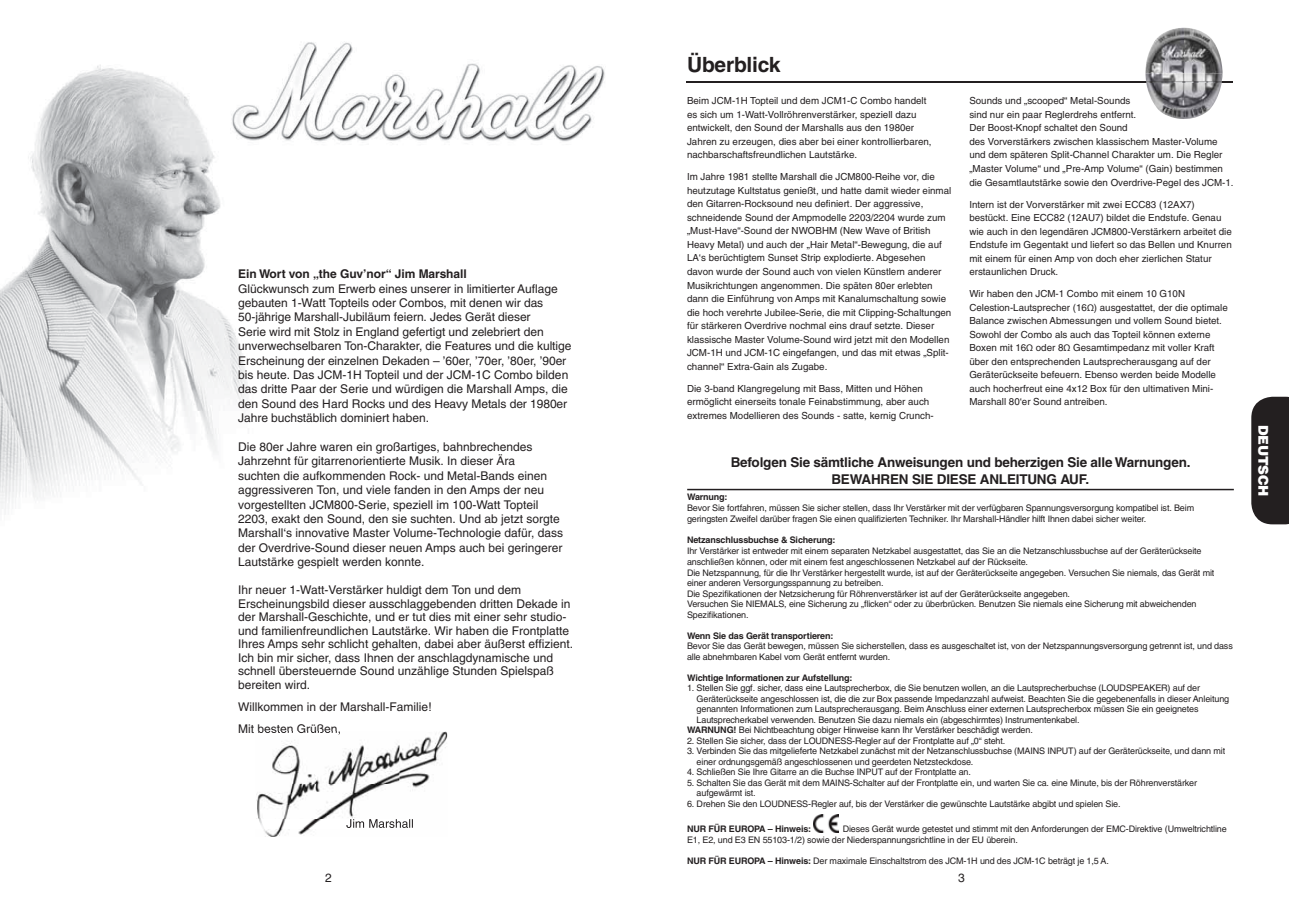
<style>
.page{position:relative;width:1289px;height:919px;background:#fff}
.page>*{position:absolute;margin:0;border:0;box-sizing:border-box;transform-origin:0 0}
.t1{font:700 21px "Helvetica";letter-spacing:-.01em;color:#231f20}
.t2{font:700 13.5px/16.2px "Helvetica";letter-spacing:-.015em;color:#231f20;text-align:center}
.t3{font:900 13.5px "Helvetica";letter-spacing:-.01em;color:#fff}
.t4{font:12px/14.4px "Helvetica";color:#231f20}
.t5{font:700 12px "Helvetica";letter-spacing:-.005em;color:#231f20}
.t6{font:9.75px/13.5px "Helvetica";color:#231f20}
.t7{font:9px/10.5px "Helvetica";letter-spacing:-.015em;color:#231f20}
.t8{font:700 9px "Helvetica";letter-spacing:-.015em;color:#231f20}
.s1{font-family:"Myriad Pro"}
.s2{font-weight:700}
</style>
<div class="page">
<hr style="left:686px;top:81px;width:547px;height:2px;background:#231f20">
<img style="left:813px;top:814px;width:25px;height:18px">
<svg style="left:1251px;top:396px;width:37px;height:128px;background:#2e2a2b"></svg>
<hr style="left:687px;top:489px;width:546px;height:1px;background:#231f20">
<img style="left:1145px;top:28px;width:77px;height:91px">
<img style="left:1145px;top:81px;width:76px;height:2px">
<img style="left:0;top:42px;width:605px;height:795px">
<img style="left:256px;top:731px;width:191px;height:105px">
<img style="left:256px;top:731px;width:84px;height:3px">
<img style="left:256px;top:731px;width:74px;height:2px">
<img style="left:256px;top:819px;width:90px;height:8px">
<img style="left:346px;top:819px;width:67px;height:8px">
<h3 class="t5" style="left:238px;top:269px;width:230px">Ein Wort von „the Guv’nor“ Jim Marshall</h3>
<p class="t4" style="left:238px;top:282px;width:335px">Glückwunsch zum Erwerb eines unserer in limitierter Auflage gebauten 1-Watt Topteils oder Combos, mit denen wir das 50-jährige Marshall-Jubiläum feiern. Jedes Gerät dieser<br>Serie wird mit Stolz in England gefertigt und zelebriert den unverwechselbaren Ton-Charakter, die Features und die kultige Erscheinung der einzelnen Dekaden – ’60er, ’70er, ’80er, ’90er bis heute. Das JCM-1H Topteil und der JCM-1C Combo bilden das dritte Paar der Serie und würdigen die Marshall Amps, die den Sound des Hard Rocks und des Heavy Metals der 1980er Jahre buchstäblich dominiert haben.</p>
<p class="t4" style="left:238px;top:440px;width:326px">Die 80er Jahre waren ein großartiges, bahnbrechendes Jahrzehnt für gitarrenorientierte Musik. In dieser Ära<br>suchten die aufkommenden Rock- und Metal-Bands einen aggressiveren Ton, und viele fanden in den Amps der neu vorgestellten JCM800-Serie, speziell im 100-Watt Topteil 2203, exakt den Sound, den sie suchten. Und ab jetzt sorgte Marshall‘s innovative Master Volume-Technologie dafür, dass der Overdrive-Sound dieser neuen Amps auch bei geringerer Lautstärke gespielt werden konnte.</p>
<p class="t4" style="left:238px;top:584px;width:336px;line-height:13.5px">Ihr neuer 1-Watt-Verstärker huldigt dem Ton und dem Erscheinungsbild dieser ausschlaggebenden dritten Dekade in der Marshall-Geschichte, und er tut dies mit einer sehr studio&shy;und familienfreundlichen Lautstärke. Wir haben die Frontplatte Ihres Amps sehr schlicht gehalten, dabei aber äußerst effizient.<br>Ich bin mir sicher, dass Ihnen der anschlagdynamische und schnell übersteuernde Sound unzählige Stunden Spielspaß bereiten wird.</p>
<h3 class="t4" style="left:238px;top:696px;width:195px;line-height:22px">Willkommen in der Marshall-Familie!<br>Mit besten Grüßen,</h3>
<h1 class="t1" style="left:687px;top:57px;width:95px">Überblick</h1>
<p class="t6" style="left:687px;top:95px;width:246px">Beim JCM-1H Topteil und dem JCM1-C Combo handelt es sich um 1-Watt-Vollröhrenverstärker, speziell dazu entwickelt, den Sound der Marshalls aus den 1980er Jahren zu erzeugen, dies aber bei einer kontrollierbaren, nachbarschaftsfreundlichen Lautstärke.</p>
<p class="t6" style="left:687px;top:171px;width:266px">Im Jahre 1981 stellte Marshall die JCM800-Reihe vor, die heutzutage Kultstatus genießt, und hatte damit wieder einmal den Gitarren-Rocksound neu definiert. Der aggressive, schneidende Sound der Ampmodelle 2203/2204 wurde zum „Must-Have“-Sound der NWOBHM (New Wave of British Heavy Metal) und auch der „Hair Metal“-Bewegung, die auf LA‘s berüchtigtem Sunset Strip explodierte. Abgesehen davon wurde der Sound auch von vielen Künstlern anderer Musikrichtungen angenommen. Die späten 80er erlebten dann die Einführung von Amps mit Kanalumschaltung sowie die hoch verehrte Jubilee-Serie, die mit Clipping-Schaltungen für stärkeren Overdrive nochmal eins drauf setzte. Dieser klassische Master Volume-Sound wird jetzt mit den Modellen JCM-1H und JCM-1C eingefangen, und das mit etwas „Split&shy;channel“ Extra-Gain als Zugabe.</p>
<p class="t6" style="left:687px;top:382px;width:248px">Die 3-band Klangregelung mit Bass, Mitten und Höhen ermöglicht einerseits tonale Feinabstimmung, aber auch extremes Modellieren des Sounds - satte, kernig Crunch-</p>
<p class="t6" style="left:969px;top:95px;width:266px">Sounds und „scooped“ Metal-Sounds<br>sind nur ein paar Reglerdrehs entfernt.<br>Der Boost-Knopf schaltet den Sound<br>des Vorverstärkers zwischen klassischem Master-Volume und dem späteren Split-Channel Charakter um. Die Regler „Master Volume“ und „Pre-Amp Volume“ (Gain) bestimmen die Gesamtlautstärke sowie den Overdrive-Pegel des JCM-1.</p>
<p class="t6" style="left:969px;top:198px;width:264px">Intern ist der Vorverstärker mit zwei ECC83 (12AX7) bestückt. Eine ECC82 (12AU7) bildet die Endstufe. Genau wie auch in den legendären JCM800-Verstärkern arbeitet die Endstufe im Gegentakt und liefert so das Bellen und Knurren mit einem für einen Amp von doch eher zierlichen Statur erstaunlichen Druck.</p>
<p class="t6" style="left:969px;top:288px;width:260px">Wir haben den JCM-1 Combo mit einem 10 G10N Celestion-Lautsprecher (16<span class="s1">Ω</span>) ausgestattet, der die optimale Balance zwischen Abmessungen und vollem Sound bietet.<br>Sowohl der Combo als auch das Topteil können externe Boxen mit 16<span class="s1">Ω</span> oder 8<span class="s1">Ω</span> Gesamtimpedanz mit voller Kraft über den entsprechenden Lautsprecherausgang auf der Geräterückseite befeuern. Ebenso werden beide Modelle auch hocherfreut eine 4x12 Box für den ultimativen Mini-Marshall 80‘er Sound antreiben.</p>
<h2 class="t2" style="left:730px;top:456px;width:461px">Befolgen Sie sämtliche Anweisungen und beherzigen Sie alle Warnungen.<br>BEWAHREN SIE DIESE ANLEITUNG AUF.</h2>
<p class="t8" style="left:687px;top:493px;width:42px">Warnung:</p>
<p class="t7" style="left:687px;top:503px;width:508px">Bevor Sie fortfahren, müssen Sie sicher stellen, dass Ihr Verstärker mit der verfügbaren Spannungsversorgung kompatibel ist. Beim geringsten Zweifel darüber fragen Sie einen qualifizierten Techniker. Ihr Marshall-Händler hilft Ihnen dabei sicher weiter.</p>
<p class="t8" style="left:687px;top:537px;width:150px">Netzanschlussbuchse &amp; Sicherung:</p>
<p class="t7" style="left:687px;top:546px;width:529px">Ihr Verstärker ist entweder mit einem separaten Netzkabel ausgestattet, das Sie an die Netzanschlussbuchse auf der Geräterückseite anschließen können, oder mit einem fest angeschlossenen Netzkabel auf der Rückseite.<br>Die Netzspannung, für die Ihr Verstärker hergestellt wurde, ist auf der Geräterückseite angegeben. Versuchen Sie niemals, das Gerät mit einer anderen Versorgungsspannung zu betreiben.<br>Die Spezifikationen der Netzsicherung für Röhrenverstärker ist auf der Geräterückseite angegeben.<br>Versuchen Sie NIEMALS, eine Sicherung zu „flicken“ oder zu überbrücken. Benutzen Sie niemals eine Sicherung mit abweichenden Spezifikationen.</p>
<p class="t8" style="left:687px;top:632px;width:148px">Wenn Sie das Gerät transportieren:</p>
<p class="t7" style="left:687px;top:641px;width:547px">Bevor Sie das Gerät bewegen, müssen Sie sicherstellen, dass es ausgeschaltet ist, von der Netzspannungsversorgung getrennt ist, und dass alle abnehmbaren Kabel vom Gerät entfernt wurden.</p>
<p class="t8" style="left:687px;top:674px;width:167px">Wichtige Informationen zur Aufstellung:</p>
<p class="t7" style="left:687px;top:683px;width:514px">1. Stellen Sie ggf. sicher, dass eine Lautsprecherbox, die Sie benutzen wollen, an die Lautsprecherbuchse (LOUDSPEAKER) auf der</p>
<p class="t7" style="left:696px;top:694px;width:534px">Geräterückseite angeschlossen ist, die die zur Box passende Impedanzzahl aufweist. Beachten Sie die gegebenenfalls in dieser Anleitung</p>
<p class="t7" style="left:696px;top:704px;width:503px">genannten Informationen zum Lautsprecherausgang. Beim Anschluss einer externen Lautsprecherbox müssen Sie ein geeignetes</p>
<p class="t7" style="left:696px;top:715px;width:384px">Lautsprecherkabel verwenden. Benutzen Sie dazu niemals ein (abgeschirmtes) Instrumentenkabel.</p>
<p class="t7" style="left:687px;top:725px;width:347px"><span class="s2">WARNUNG!</span> Bei Nichtbeachtung obiger Hinweise kann Ihr Verstärker beschädigt werden.</p>
<p class="t7" style="left:687px;top:736px;width:320px">2. Stellen Sie sicher, dass der LOUDNESS-Regler auf der Frontplatte auf „0“ steht.</p>
<p class="t7" style="left:696px;top:746px;width:530px;text-indent:-10px">3. Verbinden Sie das mitgelieferte Netzkabel zunächst mit der Netzanschlussbuchse (MAINS INPUT) auf der Geräterückseite, und dann mit einer ordnungsgemäß angeschlossenen und geerdeten Netzsteckdose.</p>
<p class="t7" style="left:687px;top:767px;width:285px">4. Schließen Sie Ihre Gitarre an die Buchse INPUT auf der Frontplatte an.</p>
<p class="t7" style="left:696px;top:778px;width:502px;text-indent:-10px">5. Schalten Sie das Gerät mit dem MAINS-Schalter auf der Frontplatte ein, und warten Sie ca. eine Minute, bis der Röhrenverstärker aufgewärmt ist.</p>
<p class="t7" style="left:687px;top:799px;width:435px">6. Drehen Sie den LOUDNESS-Regler auf, bis der Verstärker die gewünschte Lautstärke abgibt und spielen Sie.</p>
<p class="t8" style="left:687px;top:825px;width:126px">NUR FÜR EUROPA – Hinweis:</p>
<p class="t7" style="left:687px;top:824px;width:541px;text-indent:156px">Dieses Gerät wurde getestet und stimmt mit den Anforderungen der EMC-Direktive (Umweltrichtline<br>E1, E2, und E3 EN 55103-1/2) sowie der Niederspannungsrichtline in der EU überein.</p>
<p class="t7" style="left:687px;top:856px;width:423px"><span class="s2">NUR FÜR EUROPA – Hinweis:</span> Der maximale Einschaltstrom des JCM-1H und des JCM-1C beträgt je 1,5 A.</p>
<h3 class="t4" style="left:325px;top:871px;width:8px">2</h3>
<h3 class="t4" style="left:958px;top:871px;width:8px">3</h3>
<h2 class="t3" style="left:1268px;top:424px;width:73px;rotate:90deg">DEUTSCH</h2>
</div>
